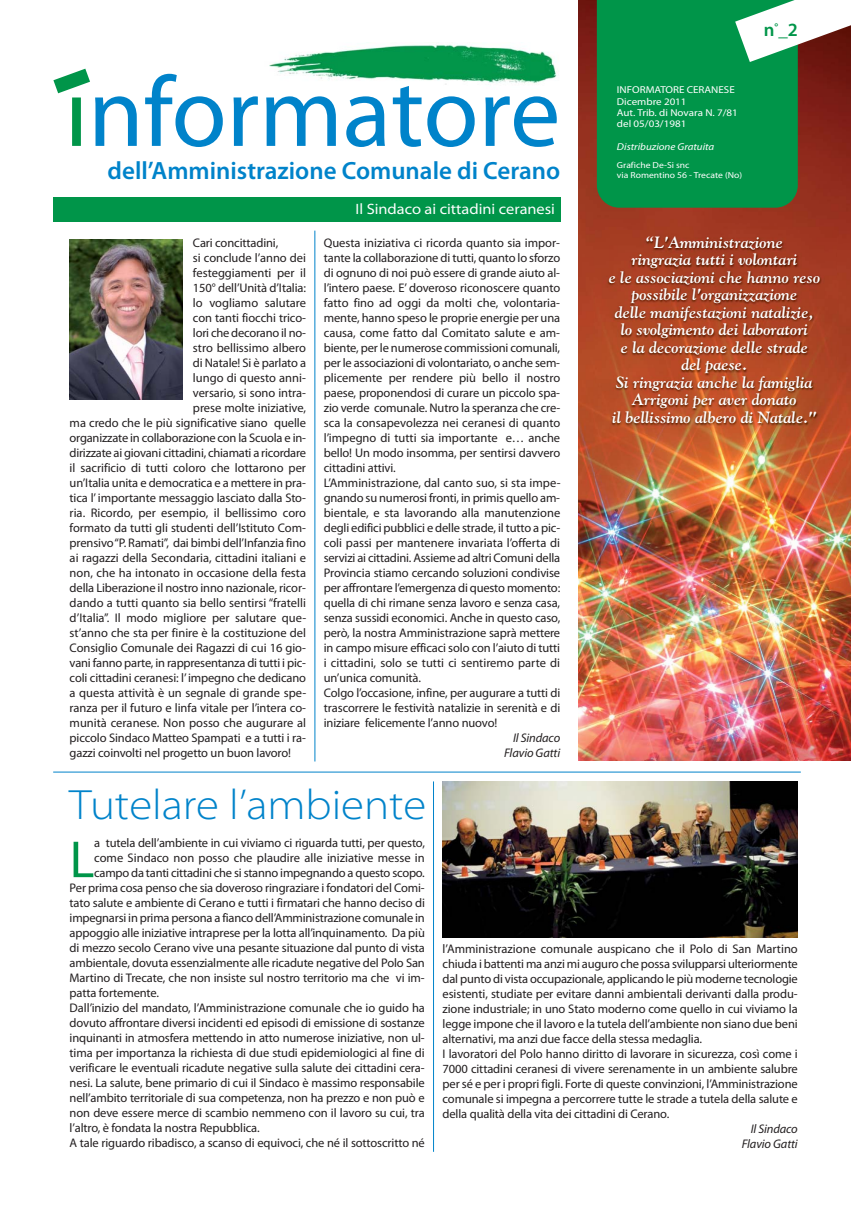
<style>
.page{position:relative;width:851px;height:1205px;background:#fff}
.page>*{position:absolute;margin:0;border:0;box-sizing:border-box;transform-origin:0 0}
.t1{font:100px "Myriad Pro";color:#0083ca}
.t2{font:52.5px "Myriad Pro";color:#009549}
.t3{font:300 semi-expanded 42.5px "Myriad Pro";color:#0083ca}
.t4{font:600 25px "Myriad Pro";color:#0083ca}
.t5{font:600 18.75px "Myriad Pro";color:#009549}
.t6{font:italic 700 16.25px/17.5px "Goudy Std";letter-spacing:-.005em;color:#fff;text-align:center}
.t7{font:semi-expanded 15px "Myriad Pro";color:#fff}
.t8{font:12.5px/15px "Myriad Pro";letter-spacing:-.01em;color:#231f20}
.t9{font:italic 12.5px/15px "Myriad Pro";letter-spacing:-.01em;color:#231f20;text-align:right}
.t10{font:10px/11.2px "Myriad Pro";color:#fff;scale:1.1 1}
.t11{font:italic 10px "Myriad Pro";color:#fff;scale:1.1 1}
.t12{font:8.75px/10px "Myriad Pro";color:#fff;scale:1.1 1}
.s1{color:#009549}
</style>
<div class="page">
<img style="left:578px;top:0;width:272px;height:760px">
<div style="left:596px;top:0;width:201px;height:208px;background:#009549"></div>
<svg style="left:53px;top:69px;width:37px;height:24px"></svg>
<svg style="left:735px;top:0;width:115px;height:62px"></svg>
<div style="left:53px;top:197px;width:507px;height:25px;background:#009549"></div>
<img style="left:70px;top:240px;width:113px;height:160px">
<img style="left:269px;top:44px;width:288px;height:41px">
<svg style="left:400px;top:86px;width:9px;height:4px"></svg>
<hr style="left:53px;top:772px;width:747px;height:1px;background:#0083ca">
<hr style="left:314px;top:231px;width:1px;height:530px;background:#0083ca">
<hr style="left:433px;top:781px;width:1px;height:371px;background:#0083ca">
<img style="left:443px;top:782px;width:354px;height:155px">
<img style="left:595px;top:230px;width:241px;height:291px">
<h1 class="t1" style="left:65px;top:75px;width:497px"><span class="s1">i</span>nformatore</h1>
<h3 class="t4" style="left:107px;top:155px;width:454px">dell’Amministrazione Comunale di Cerano</h3>
<p class="t8" style="left:193px;top:236px;width:87px">Cari concittadini,</p>
<p class="t8" style="left:193px;top:251px;width:115px">si conclude l’anno dei</p>
<p class="t8" style="left:193px;top:266px;width:115px">festeggiamenti per il</p>
<p class="t8" style="left:193px;top:281px;width:115px">150° dell’Unità d’Italia:</p>
<p class="t8" style="left:193px;top:296px;width:115px">lo vogliamo salutare</p>
<p class="t8" style="left:193px;top:311px;width:115px">con tanti fiocchi trico-</p>
<p class="t8" style="left:193px;top:326px;width:115px">lori che decorano il no-</p>
<p class="t8" style="left:193px;top:341px;width:115px">stro bellissimo albero</p>
<p class="t8" style="left:193px;top:356px;width:115px">di Natale! Si è parlato a</p>
<p class="t8" style="left:193px;top:371px;width:114px">lungo di questo anni-</p>
<p class="t8" style="left:193px;top:386px;width:114px">versario, si sono intra-</p>
<p class="t8" style="left:193px;top:401px;width:115px">prese molte iniziative,</p>
<p class="t8" style="left:70px;top:416px;width:238px">ma credo che le più significative siano quelle</p>
<p class="t8" style="left:70px;top:431px;width:238px">organizzate in collaborazione con la Scuola e in-</p>
<p class="t8" style="left:70px;top:446px;width:238px">dirizzate ai giovani cittadini, chiamati a ricordare</p>
<p class="t8" style="left:70px;top:461px;width:238px">il sacrificio di tutti coloro che lottarono per</p>
<p class="t8" style="left:70px;top:476px;width:238px">un’Italia unita e democratica e a mettere in pra-</p>
<p class="t8" style="left:70px;top:491px;width:238px">tica l’ importante messaggio lasciato dalla Sto-</p>
<p class="t8" style="left:70px;top:506px;width:238px">ria. Ricordo, per esempio, il bellissimo coro</p>
<p class="t8" style="left:70px;top:521px;width:238px">formato da tutti gli studenti dell’Istituto Com-</p>
<p class="t8" style="left:70px;top:536px;width:238px">prensivo “P. Ramati”, dai bimbi dell’Infanzia fino</p>
<p class="t8" style="left:70px;top:551px;width:238px">ai ragazzi della Secondaria, cittadini italiani e</p>
<p class="t8" style="left:70px;top:566px;width:238px">non, che ha intonato in occasione della festa</p>
<p class="t8" style="left:70px;top:581px;width:238px">della Liberazione il nostro inno nazionale, ricor-</p>
<p class="t8" style="left:70px;top:596px;width:238px">dando a tutti quanto sia bello sentirsi “fratelli</p>
<p class="t8" style="left:70px;top:611px;width:238px">d’Italia”. Il modo migliore per salutare que-</p>
<p class="t8" style="left:70px;top:626px;width:238px">st’anno che sta per finire è la costituzione del</p>
<p class="t8" style="left:70px;top:641px;width:238px">Consiglio Comunale dei Ragazzi di cui 16 gio-</p>
<p class="t8" style="left:70px;top:656px;width:238px">vani fanno parte, in rappresentanza di tutti i pic-</p>
<p class="t8" style="left:70px;top:671px;width:238px">coli cittadini ceranesi: l’ impegno che dedicano</p>
<p class="t8" style="left:70px;top:686px;width:238px">a questa attività è un segnale di grande spe-</p>
<p class="t8" style="left:70px;top:701px;width:238px">ranza per il futuro e linfa vitale per l’intera co-</p>
<p class="t8" style="left:70px;top:716px;width:238px">munità ceranese. Non posso che augurare al</p>
<p class="t8" style="left:70px;top:731px;width:238px">piccolo Sindaco Matteo Spampati e a tutti i ra-</p>
<p class="t8" style="left:70px;top:746px;width:223px">gazzi coinvolti nel progetto un buon lavoro!</p>
<p class="t7" style="left:355px;top:203px;width:201px">Il Sindaco ai cittadini ceranesi</p>
<p class="t8" style="left:324px;top:236px;width:238px">Questa iniziativa ci ricorda quanto sia impor&shy;tante la collaborazione di tutti, quanto lo sforzo di ognuno di noi può essere di grande aiuto al&shy;l’intero paese. E’ doveroso riconoscere quanto fatto fino ad oggi da molti che, volontaria&shy;mente, hanno speso le proprie energie per una causa, come fatto dal Comitato salute e am&shy;biente, per le numerose commissioni comunali, per le associazioni di volontariato, o anche sem&shy;plicemente per rendere più bello il nostro paese, proponendosi di curare un piccolo spa&shy;zio verde comunale. Nutro la speranza che cre&shy;sca la consapevolezza nei ceranesi di quanto l’impegno di tutti sia importante e… anche bello! Un modo insomma, per sentirsi davvero cittadini attivi.<br>L’Amministrazione, dal canto suo, si sta impe&shy;gnando su numerosi fronti, in primis quello am&shy;bientale, e sta lavorando alla manutenzione degli edifici pubblici e delle strade, il tutto a pic&shy;coli passi per mantenere invariata l’offerta di servizi ai cittadini. Assieme ad altri Comuni della Provincia stiamo cercando soluzioni condivise per affrontare l’emergenza di questo momento: quella di chi rimane senza lavoro e senza casa, senza sussidi economici. Anche in questo caso, però, la nostra Amministrazione saprà mettere in campo misure efficaci solo con l’aiuto di tutti i cittadini, solo se tutti ci sentiremo parte di un’unica comunità.<br>Colgo l’occasione, infine, per augurare a tutti di trascorrere le festività natalizie in serenità e di iniziare felicemente l’anno nuovo!</p>
<p class="t9" style="left:504px;top:730px;width:58px">Il Sindaco<br>Flavio Gatti</p>
<h3 class="t3" style="left:70px;top:788px;width:358px">Tutelare l’ambiente</h3>
<p class="t10" style="left:617px;top:85px;width:111px">INFORMATORE CERANESE<br>Dicembre 2011<br>Aut. Trib. di Novara N. 7/81 del 05/03/1981</p>
<p class="t11" style="left:617px;top:140px;width:90px">Distribuzione Gratuita</p>
<p class="t12" style="left:617px;top:161px;width:115px">Grafiche De-Si snc<br>via Romentino 56 - Trecate (No)</p>
<h3 class="t5" style="left:763px;top:19px;width:35px">n<sup>°</sup>_2</h3>
<p class="t6" style="left:608px;top:235px;width:213px">“L'Amministrazione<br>ringrazia tutti i volontari<br>e le associazioni che hanno reso possibile l'organizzazione<br>delle manifestazioni natalizie, lo svolgimento dei laboratori<br>e la decorazione delle strade<br>del paese.<br>Si ringrazia anche la famiglia<br>Arrigoni per aver donato<br>il bellissimo albero di Natale."</p>
<h2 class="t2" style="left:70px;top:840px;width:26px">L</h2>
<p class="t8" style="left:94px;top:836px;width:332px">a tutela dell’ambiente in cui viviamo ci riguarda tutti, per questo,</p>
<p class="t8" style="left:94px;top:851px;width:332px">come Sindaco non posso che plaudire alle iniziative messe in</p>
<p class="t8" style="left:94px;top:866px;width:332px">campo da tanti cittadini che si stanno impegnando a questo scopo.</p>
<p class="t8" style="left:70px;top:881px;width:356px">Per prima cosa penso che sia doveroso ringraziare i fondatori del Comi-</p>
<p class="t8" style="left:70px;top:896px;width:357px">tato salute e ambiente di Cerano e tutti i firmatari che hanno deciso di</p>
<p class="t8" style="left:70px;top:911px;width:356px">impegnarsi in prima persona a fianco dell’Amministrazione comunale in</p>
<p class="t8" style="left:70px;top:926px;width:357px">appoggio alle iniziative intraprese per la lotta all’inquinamento. Da più</p>
<p class="t8" style="left:70px;top:941px;width:357px">di mezzo secolo Cerano vive una pesante situazione dal punto di vista</p>
<p class="t8" style="left:70px;top:956px;width:356px">ambientale, dovuta essenzialmente alle ricadute negative del Polo San</p>
<p class="t8" style="left:70px;top:971px;width:356px">Martino di Trecate, che non insiste sul nostro territorio ma che vi im-</p>
<p class="t8" style="left:70px;top:986px;width:91px">patta fortemente.</p>
<p class="t8" style="left:70px;top:1001px;width:357px">Dall’inizio del mandato, l’Amministrazione comunale che io guido ha</p>
<p class="t8" style="left:70px;top:1016px;width:356px">dovuto affrontare diversi incidenti ed episodi di emissione di sostanze</p>
<p class="t8" style="left:70px;top:1031px;width:356px">inquinanti in atmosfera mettendo in atto numerose iniziative, non ul-</p>
<p class="t8" style="left:70px;top:1046px;width:356px">tima per importanza la richiesta di due studi epidemiologici al fine di</p>
<p class="t8" style="left:70px;top:1061px;width:356px">verificare le eventuali ricadute negative sulla salute dei cittadini cera-</p>
<p class="t8" style="left:70px;top:1076px;width:356px">nesi. La salute, bene primario di cui il Sindaco è massimo responsabile</p>
<p class="t8" style="left:70px;top:1091px;width:356px">nell’ambito territoriale di sua competenza, non ha prezzo e non può e</p>
<p class="t8" style="left:70px;top:1106px;width:356px">non deve essere merce di scambio nemmeno con il lavoro su cui, tra</p>
<p class="t8" style="left:70px;top:1121px;width:192px">l’altro, è fondata la nostra Repubblica.</p>
<p class="t8" style="left:70px;top:1136px;width:356px">A tale riguardo ribadisco, a scanso di equivoci, che né il sottoscritto né</p>
<p class="t8" style="left:442px;top:942px;width:357px">l’Amministrazione comunale auspicano che il Polo di San Martino chiuda i battenti ma anzi mi auguro che possa svilupparsi ulteriormente dal punto di vista occupazionale, applicando le più moderne tecnologie esistenti, studiate per evitare danni ambientali derivanti dalla produ&shy;zione industriale; in uno Stato moderno come quello in cui viviamo la legge impone che il lavoro e la tutela dell’ambiente non siano due beni alternativi, ma anzi due facce della stessa medaglia.<br>I lavoratori del Polo hanno diritto di lavorare in sicurezza, così come i 7000 cittadini ceranesi di vivere serenamente in un ambiente salubre per sé e per i propri figli. Forte di queste convinzioni, l’Amministrazione comunale si impegna a percorrere tutte le strade a tutela della salute e della qualità della vita dei cittadini di Cerano.</p>
<p class="t9" style="left:741px;top:1121px;width:58px">Il Sindaco<br>Flavio Gatti</p>
</div>
